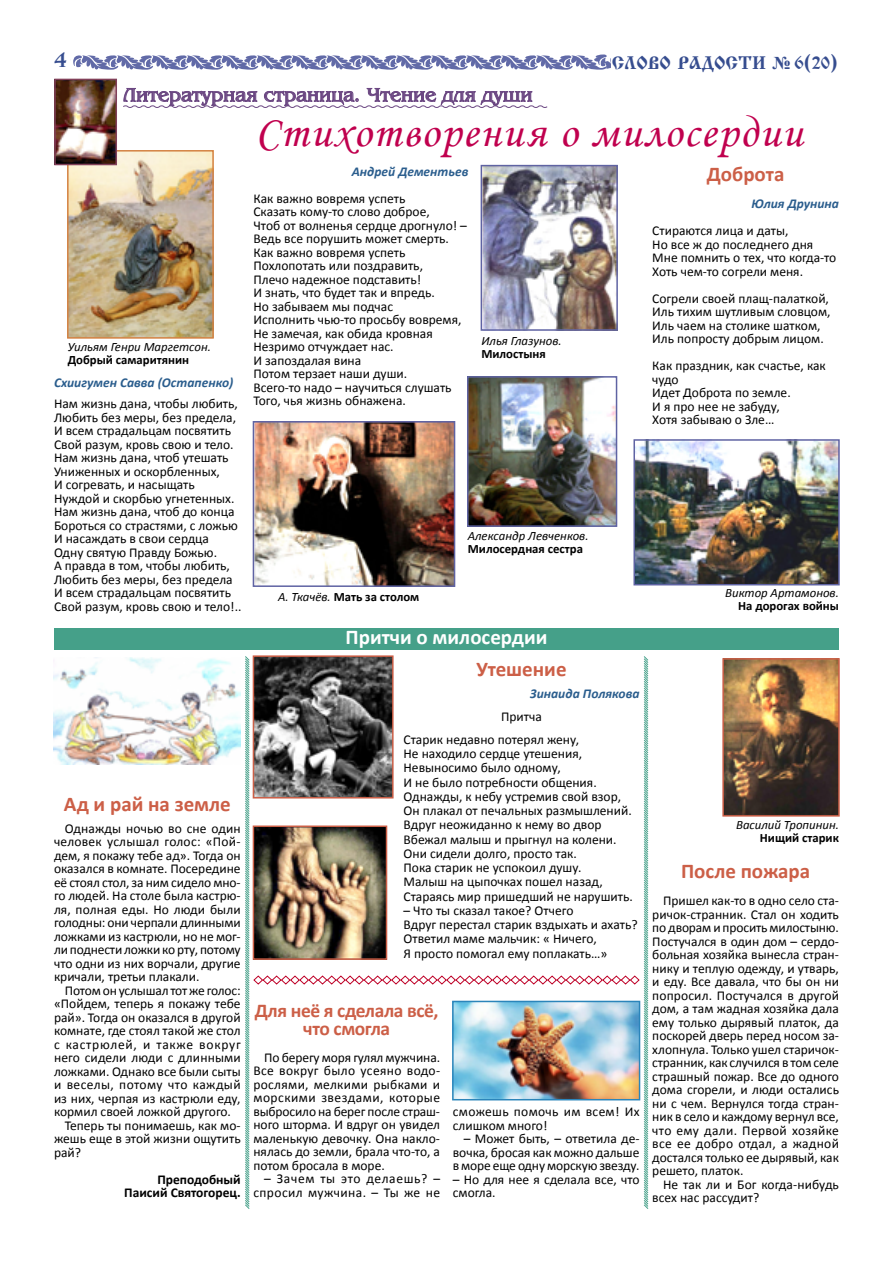
<style>
.page{position:relative;width:893px;height:1263px;background:#fff}
.page>*{position:absolute;margin:0;border:0;box-sizing:border-box;transform-origin:0 0}
.t1{font:45px "Monotype Corsiva";letter-spacing:.04em;color:#c0004e}
.t2{font:700 21px "Calibri";color:#cc5f47}
.t3{font:700 21px "Calibri";color:#fff}
.t4{font:21px "Izhitsa Cyrillic";color:#364d8f}
.t5{font:19.5px "Benguiat";color:#6b4782}
.t6{font:700 19.5px/18px "Calibri";letter-spacing:-.02em;color:#cc5f47;text-align:center}
.t7{font:18px "Izhitsa Cyrillic";color:#364d8f}
.t8{font:13.5px/13.5px "Calibri";color:#000}
.t9{font:italic 700 13.5px "Calibri";color:#2a5d8d}
.t10{font:13.5px/13.5px "Calibri";letter-spacing:.03em;color:#000;text-align:right}
.t11{font:13.5px/13.5px "Calibri";letter-spacing:.02em;color:#000}
.t12{font:700 13.5px/13.5px "Calibri";color:#000;text-align:right}
.t13{font:13.5px "Calibri";letter-spacing:.055em;color:#000}
.t14{font:700 12.75px "Calibri";color:#000}
.t15{font:italic 12.75px "Calibri";color:#000}
.s1{font-family:"Times New Roman";font-weight:700}
.s2{font-weight:400;font-style:italic}
</style>
<div class="page">
<img style="left:70px;top:153px;width:141px;height:183px">
<div style="left:67px;top:150px;width:147px;height:189px;border:2px solid #d48243"></div>
<svg style="left:123px;top:88px;width:425px;height:20px"></svg>
<img style="left:57px;top:82px;width:57px;height:80px">
<div style="left:54px;top:79px;width:63px;height:86px;border:2px solid #814059"></div>
<img style="left:470px;top:379px;width:144px;height:145px">
<div style="left:467px;top:376px;width:150px;height:151px;border:2px solid #5f63a3"></div>
<img style="left:484px;top:168px;width:131px;height:160px">
<div style="left:481px;top:165px;width:137px;height:166px;border:2px solid #5f63a3"></div>
<img style="left:256px;top:424px;width:196px;height:160px">
<div style="left:253px;top:421px;width:202px;height:166px;border:2px solid #5f63a3"></div>
<img style="left:636px;top:442px;width:201px;height:140px">
<div style="left:633px;top:439px;width:207px;height:146px;border:2px solid #5f63a3"></div>
<div style="left:54px;top:628px;width:785px;height:21px;background:#45a089"></div>
<img style="left:54px;top:657px;width:187px;height:107px">
<img style="left:725px;top:661px;width:112px;height:153px">
<div style="left:722px;top:658px;width:118px;height:159px;border:2px solid #cc5f47"></div>
<svg style="left:245px;top:655px;width:404px;height:554px"></svg>
<svg style="left:73px;top:54px;width:538px;height:16px"></svg>
<h2 class="t4" style="left:54px;top:48px;width:14px">4</h2>
<h3 class="t7" style="left:612px;top:52px;width:228px">СЛОВО РАДОСТИ <span class="s1">№</span> 6(20)</h3>
<h3 class="t5" style="left:123px;top:85px;width:411px">Литературная страница. Чтение для души</h3>
<p class="t15" style="left:68px;top:338px;width:145px">Уильям Генри Маргетсон.</p>
<p class="t14" style="left:68px;top:351px;width:123px">Добрый самаритянин</p>
<p class="t9" style="left:54px;top:374px;width:181px">Схиигумен Савва (Остапенко)</p>
<p class="t8" style="left:54px;top:397px;width:189px">Нам жизнь дана, чтобы любить,<br>Любить без меры, без предела,<br>И всем страдальцам посвятить<br>Свой разум, кровь свою и тело.<br>Нам жизнь дана, чтоб утешать<br>Униженных и оскорбленных,<br>И согревать, и насыщать<br>Нуждой и скорбью угнетенных.<br>Нам жизнь дана, чтоб до конца<br>Бороться со страстями, с ложью<br>И насаждать в свои сердца<br>Одну святую Правду Божью.<br>А правда в том, чтобы любить,<br>Любить без меры, без предела<br>И всем страдальцам посвятить<br>Свой разум, кровь свою и тело!..</p>
<h2 class="t2" style="left:64px;top:790px;width:168px">Ад и рай на земле</h2>
<p class="t8" style="left:54px;top:821px;width:188px;text-align:justify;text-indent:11px">Однажды ночью во сне один человек услышал голос: «Пой&shy;дем, я покажу тебе ад». Тогда он оказался в комнате. Посередине её стоял стол, за ним сидело мно&shy;го людей. На столе была кастрю&shy;ля, полная еды. Но люди были голодны: они черпали длинными ложками из кастрюли, но не мог&shy;ли поднести ложки ко рту, потому что одни из них ворчали, другие кричали, третьи плакали.</p>
<p class="t8" style="left:65px;top:983px;width:177px">Потом он услышал тот же голос:</p>
<p class="t8" style="left:54px;top:997px;width:188px">«Пойдем, теперь я покажу тебе</p>
<p class="t8" style="left:54px;top:1010px;width:188px">рай». Тогда он оказался в другой</p>
<p class="t8" style="left:54px;top:1024px;width:188px">комнате, где стоял такой же стол</p>
<p class="t13" style="left:54px;top:1035px;width:188px">с кастрюлей, и также вокруг</p>
<p class="t8" style="left:54px;top:1051px;width:188px">него сидели люди с длинными</p>
<p class="t8" style="left:54px;top:1064px;width:188px">ложками. Однако все были сыты</p>
<p class="t10" style="left:54px;top:1078px;width:188px">и веселы, потому что каждый</p>
<p class="t8" style="left:54px;top:1091px;width:188px">из них, черпая из кастрюли еду,</p>
<p class="t8" style="left:54px;top:1105px;width:179px">кормил своей ложкой другого.</p>
<p class="t8" style="left:65px;top:1118px;width:177px">Теперь ты понимаешь, как мо-</p>
<p class="t8" style="left:54px;top:1132px;width:188px">жешь еще в этой жизни ощутить</p>
<p class="t8" style="left:54px;top:1145px;width:29px">рай?</p>
<p class="t12" style="left:124px;top:1172px;width:118px">Преподобный<br>Паисий Святогорец.</p>
<h1 class="t1" style="left:255px;top:105px;width:549px">Стихотворения о милосердии</h1>
<p class="t9" style="left:352px;top:163px;width:118px">Андрей Дементьев</p>
<p class="t8" style="left:253px;top:191px;width:215px">Как важно вовремя успеть<br>Сказать кому-то слово доброе,<br>Чтоб от волненья сердце дрогнуло! –<br>Ведь все порушить может смерть.<br>Как важно вовремя успеть<br>Похлопотать или поздравить,<br>Плечо надежное подставить!<br>И знать, что будет так и впредь.<br>Но забываем мы подчас<br>Исполнить чью-то просьбу вовремя,<br>Не замечая, как обида кровная<br>Незримо отчуждает нас.<br>И запоздалая вина<br>Потом терзает наши души.<br>Всего-то надо – научиться слушать<br>Того, чья жизнь обнажена.</p>
<p class="t15" style="left:481px;top:332px;width:82px">Илья Глазунов.</p>
<p class="t14" style="left:481px;top:345px;width:66px">Милостыня</p>
<h2 class="t2" style="left:707px;top:161px;width:79px">Доброта</h2>
<p class="t9" style="left:752px;top:195px;width:89px">Юлия Друнина</p>
<p class="t8" style="left:652px;top:224px;width:185px">Стираются лица и даты,<br>Но все ж до последнего дня<br>Мне помнить о тех, что когда-то<br>Хоть чем-то согрели меня.</p>
<p class="t8" style="left:652px;top:292px;width:180px">Согрели своей плащ-палаткой,<br>Иль тихим шутливым словцом,<br>Иль чаем на столике шатком,<br>Иль попросту добрым лицом.</p>
<p class="t8" style="left:652px;top:359px;width:175px">Как праздник, как счастье, как чудо<br>Идет Доброта по земле.<br>И я про нее не забуду,<br>Хотя забываю о Зле…</p>
<p class="t15" style="left:468px;top:527px;width:122px">Александр Левченков.</p>
<p class="t14" style="left:468px;top:540px;width:117px">Милосердная сестра</p>
<p class="t14" style="left:278px;top:589px;width:143px"><span class="s2">А. Ткачёв.</span> Мать за столом</p>
<h2 class="t3" style="left:345px;top:624px;width:204px">Притчи о милосердии</h2>
<h2 class="t2" style="left:476px;top:655px;width:92px">Утешение</h2>
<p class="t9" style="left:530px;top:685px;width:111px">Зинаида Полякова</p>
<p class="t8" style="left:404px;top:704px;width:177px;line-height:23.2px;text-indent:98px">Притча<br>Старик недавно потерял жену,</p>
<p class="t8" style="left:404px;top:746px;width:231px;line-height:14.2px">Не находило сердце утешения,<br>Невыносимо было одному,<br>И не было потребности общения.<br>Однажды, к небу устремив свой взор,<br>Он плакал от печальных размышлений.<br>Вдруг неожиданно к нему во двор<br>Вбежал малыш и прыгнул на колени.<br>Они сидели долго, просто так.<br>Пока старик не успокоил душу.<br>Малыш на цыпочках пошел назад,<br>Стараясь мир пришедший не нарушить.</p>
<p class="t8" style="left:404px;top:903px;width:236px;line-height:14.2px">– Что ты сказал такое? Отчего<br>Вдруг перестал старик вздыхать и ахать?<br>Ответил маме мальчик: « Ничего,<br>Я просто помогал ему поплакать…»</p>
<h3 class="t6" style="left:255px;top:1001px;width:185px">Для неё я сделала всё, что смогла</h3>
<p class="t8" style="left:253px;top:1050px;width:188px;text-align:justify;text-indent:11px">По берегу моря гулял мужчина.<br>Все вокруг было усеяно водо&shy;рослями, мелкими рыбками и морскими звездами, которые выбросило на берег после страш&shy;ного шторма. И вдруг он увидел маленькую девочку. Она накло&shy;нялась до земли, брала что-то, а потом бросала в море.</p>
<p class="t10" style="left:253px;top:1172px;width:188px">– Зачем ты это делаешь? – спросил мужчина. – Ты же не</p>
<p class="t11" style="left:453px;top:1105px;width:188px">сможешь помочь им всем! Их слишком много!</p>
<p class="t8" style="left:453px;top:1132px;width:188px;text-align:justify;text-indent:11px">– Может быть, – ответила де&shy;вочка, бросая как можно дальше в море еще одну морскую звезду.</p>
<p class="t8" style="left:453px;top:1172px;width:188px">– Но для нее я сделала все, что смогла.</p>
<p class="t15" style="left:725px;top:584px;width:115px">Виктор Артамонов.</p>
<p class="t14" style="left:738px;top:597px;width:102px">На дорогах войны</p>
<p class="t15" style="left:736px;top:816px;width:104px">Василий Тропинин.</p>
<p class="t14" style="left:760px;top:829px;width:81px">Нищий старик</p>
<h2 class="t2" style="left:681px;top:858px;width:131px">После пожара</h2>
<p class="t8" style="left:652px;top:894px;width:188px;text-align:justify;text-indent:11px">Пришел как-то в одно село ста&shy;ричок-странник. Стал он ходить по дворам и просить милостыню.<br>Постучался в один дом – сердо&shy;больная хозяйка вынесла стран&shy;нику и теплую одежду, и утварь, и еду. Все давала, что бы он ни попросил. Постучался в другой дом, а там жадная хозяйка дала ему только дырявый платок, да поскорей дверь перед носом за&shy;хлопнула. Только ушел старичок&shy;странник, как случился в том селе страшный пожар. Все до одного дома сгорели, и люди остались ни с чем. Вернулся тогда стран&shy;ник в село и каждому вернул все, что ему дали. Первой хозяйке все ее добро отдал, а жадной достался только ее дырявый, как решето, платок.</p>
<p class="t8" style="left:652px;top:1178px;width:188px;text-indent:11px">Не так ли и Бог когда-нибудь всех нас рассудит?</p>
</div>
